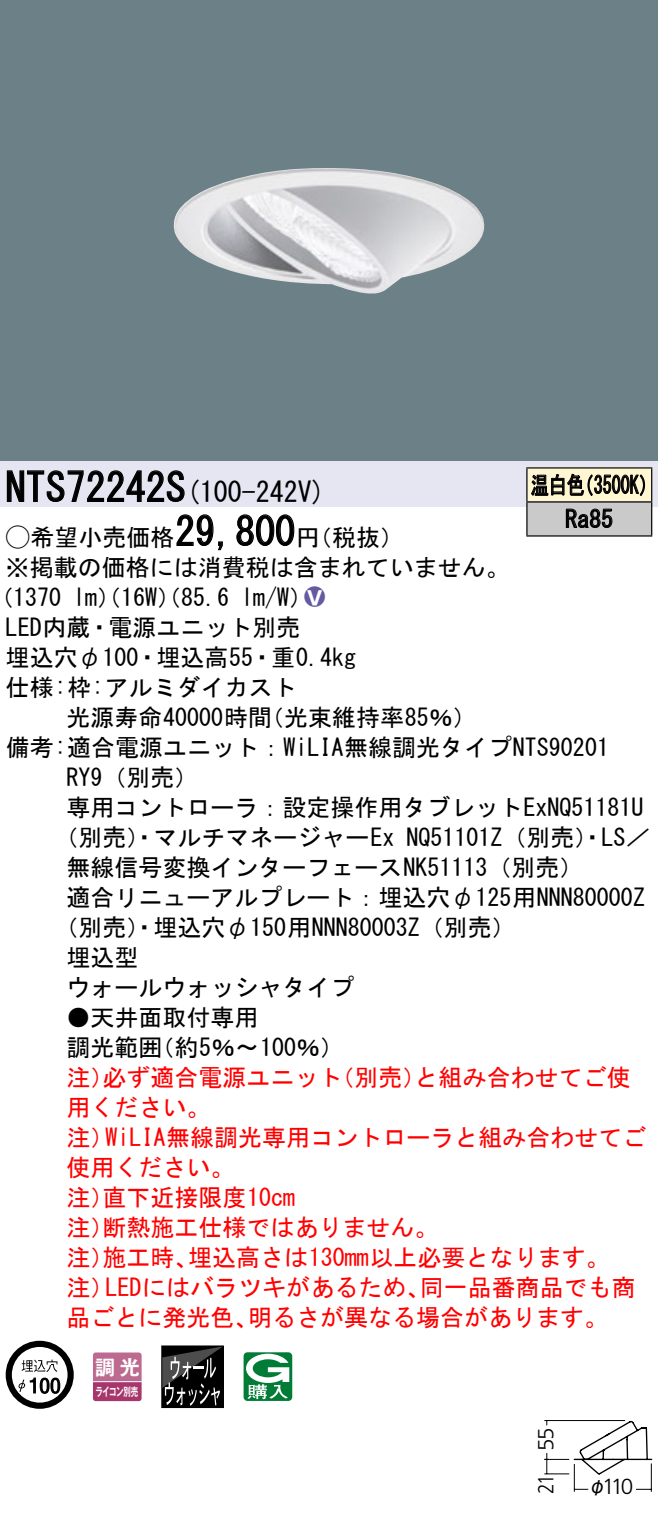
<style>
.page{position:relative;width:658px;height:1515px;background:#fff}
.page>*{position:absolute;margin:0;border:0;box-sizing:border-box;transform-origin:0 0}
.t1{font:40px "MS Gothic";color:#000}
.t2{font:28px "MS Gothic";color:#000}
.t3{font:24px/30.4px "MS Gothic";color:#000}
.t4{font:24px/30px "MS Gothic";color:#f00}
.t5{font:24px/34px "MS Gothic";color:#000;scale:.75 1}
.t6{font:24px "Ford Classification 1";color:#635aa0}
.t7{font:300 22px "Frutiger LT Std";letter-spacing:-.1em;color:#000;scale:.88 1}
.t8{font:300 22px "Frutiger LT Std";letter-spacing:-.1em;color:#000}
.t9{font:20px "Gothic MB101 Pro De Bold 90 pv RKSJ H";color:#fff}
.t10{font:18px "Gothic MB101 Pro Regular 90 pv RKSJ H";color:#000}
.t11{font:11.6px "Gothic MB101 Pro De Bold 90 pv RKSJ H";letter-spacing:-.05em;color:#fff;scale:.65 1}
.s1{font-size:40px}
.s2{font-family:"Ford Classification 1"}
.s3{color:#fff}
</style>
<div class="page">
<div style="left:0;top:0;width:658px;height:462px;background:#6c8087"></div>
<img style="left:173px;top:168px;width:311px;height:126px">
<div style="left:0;top:462px;width:658px;height:45px;background:#e6e5f2"></div>
<svg style="left:6px;top:470px;width:179px;height:32px"></svg>
<svg style="left:176px;top:514px;width:47px;height:37px"></svg>
<svg style="left:236px;top:514px;width:59px;height:32px"></svg>
<svg style="left:6px;top:1341px;width:68px;height:68px"></svg>
<svg style="left:40px;top:1377px;width:10px;height:17px"></svg>
<svg style="left:50px;top:1377px;width:10px;height:17px"></svg>
<svg style="left:93px;top:1352px;width:49px;height:49px;background:#b55984"></svg>
<hr style="left:93px;top:1381px;width:49px;height:1px;background:#fff">
<div style="left:161px;top:1345px;width:63px;height:63px;border:1px solid #000"></div>
<svg style="left:162px;top:1346px;width:61px;height:60px;background:#303030"></svg>
<svg style="left:243px;top:1352px;width:49px;height:49px"></svg>
<div style="left:527px;top:468px;width:124px;height:34px;background:#fff6d2"></div>
<div style="left:527px;top:502px;width:124px;height:34px;background:#cacaca"></div>
<hr style="left:526px;top:467px;width:126px;height:2px;background:#000">
<hr style="left:526px;top:468px;width:1px;height:33px;background:#000">
<hr style="left:651px;top:468px;width:1px;height:33px;background:#000">
<hr style="left:526px;top:501px;width:126px;height:2px;background:#000">
<hr style="left:526px;top:502px;width:1px;height:33px;background:#000">
<hr style="left:651px;top:502px;width:1px;height:33px;background:#000">
<hr style="left:526px;top:535px;width:126px;height:2px;background:#000">
<svg style="left:531px;top:473px;width:114px;height:23px"></svg>
<svg style="left:565px;top:508px;width:47px;height:20px"></svg>
<svg style="left:544px;top:1420px;width:108px;height:72px"></svg>
<h1 class="t1" style="left:6px;top:467px;width:162px">NTS72242</h1>
<p class="t2" style="left:166px;top:478px;width:161px">(<span class="s1">S</span> 100-242 (V</p>
<p class="t5" style="left:565px;top:468px;width:65px;text-indent:-34px">温白色<br>Ra85</p>
<p class="t5" style="left:575px;top:468px;width:109px">（3500 (K</p>
<h1 class="t1" style="left:175px;top:511px;width:121px">29,800</h1>
<p class="t3" style="left:6px;top:522px;width:505px"><span class="s2">A</span>希望小売価格<br>※掲載の価格には消費税は含まれていません。</p>
<p class="t6" style="left:304px;top:585px;width:22px">2<span class="s3">8</span></p>
<p class="t3" style="left:296px;top:522px;width:109px">（円税抜(</p>
<p class="t3" style="left:241px;top:582px;width:73px">l m (W/</p>
<p class="t3" style="left:-11px;top:582px;width:74px">（1370</p>
<p class="t3" style="left:6px;top:612px;width:296px">LED内蔵・電源ユニット別売</p>
<p class="t3" style="left:6px;top:642px;width:352px">埋込穴φ100・埋込高55・重0.4kg</p>
<p class="t3" style="left:6px;top:672px;width:292px">仕様枠: :アルミダイカスト</p>
<p class="t3" style="left:260px;top:702px;width:218px">（光束維持率85％(</p>
<p class="t3" style="left:73px;top:582px;width:158px">lm）（16 ）（W 85.6</p>
<p class="t3" style="left:66px;top:702px;width:207px">光源寿命40000時間</p>
<p class="t3" style="left:6px;top:732px;width:605px">備考:適合電源ユニット：WiLIA無線調光タイプNTS90201</p>
<p class="t3" style="left:66px;top:762px;width:133px">RY （9 別売(</p>
<p class="t3" style="left:66px;top:792px;width:578px">専用コントローラ：設定操作用タブレットExNQ51181U</p>
<p class="t3" style="left:406px;top:822px;width:245px">NQ51101 （Z 別売）・LS／</p>
<p class="t3" style="left:54px;top:822px;width:341px">（別売）・マルチマネージャーEx</p>
<p class="t3" style="left:66px;top:852px;width:518px">無線信号変換インターフェースNK51113（別売(</p>
<p class="t3" style="left:66px;top:882px;width:580px">適合リニューアルプレート：埋込穴φ125用NNN80000Z</p>
<p class="t3" style="left:54px;top:912px;width:463px">（別売）・埋込穴φ150用NNN80003 （Z 別売(</p>
<p class="t3" style="left:66px;top:942px;width:73px">埋込型</p>
<p class="t3" style="left:66px;top:972px;width:289px">ウォールウォッシャタイプ</p>
<p class="t3" style="left:150px;top:1002px;width:195px;text-indent:-84px">●天井面取付専用<br>（約5％〜100％(</p>
<p class="t3" style="left:66px;top:1032px;width:97px">調光範囲</p>
<p class="t4" style="left:102px;top:1062px;width:241px">必ず適合電源ユニット</p>
<p class="t4" style="left:414px;top:1062px;width:217px">と組み合わせてご使</p>
<p class="t4" style="left:330px;top:1062px;width:97px">（別売）</p>
<p class="t4" style="left:66px;top:1062px;width:49px">注）</p>
<p class="t4" style="left:66px;top:1092px;width:145px">用ください。</p>
<p class="t4" style="left:105px;top:1122px;width:542px">WiLIA無線調光専用コントローラと組み合わせてご</p>
<p class="t4" style="left:66px;top:1122px;width:49px">注）</p>
<p class="t4" style="left:66px;top:1152px;width:169px">使用ください。</p>
<p class="t4" style="left:102px;top:1182px;width:194px">直下近接限度10cm</p>
<p class="t4" style="left:102px;top:1182px;width:337px;text-indent:-36px">注）<br>断熱施工仕様ではありません。</p>
<p class="t4" style="left:66px;top:1212px;width:49px">注）</p>
<p class="t4" style="left:188px;top:1242px;width:423px">埋込高さは130mm以上必要となります。</p>
<p class="t4" style="left:102px;top:1242px;width:97px">施工時、</p>
<p class="t4" style="left:66px;top:1242px;width:49px">注）</p>
<p class="t4" style="left:66px;top:1272px;width:49px">注）</p>
<p class="t4" style="left:105px;top:1272px;width:326px">LEDにはバラツキがあるため、</p>
<p class="t4" style="left:420px;top:1272px;width:217px">同一品番商品でも商</p>
<p class="t4" style="left:66px;top:1302px;width:193px">品ごとに発光色、</p>
<p class="t4" style="left:248px;top:1302px;width:362px">明るさが異なる場合があります。</p>
<p class="t9" style="left:95px;top:1350px;width:46px">調光</p>
<p class="t11" style="left:96px;top:1381px;width:67px">ライコン別売</p>
<p class="t7" style="left:533px;top:1493px;width:76px;rotate:-90deg">21 55</p>
<p class="t8" style="left:602px;top:1474px;width:33px">110</p>
<p class="t10" style="left:588px;top:1471px;width:19px">φ</p>
</div>
